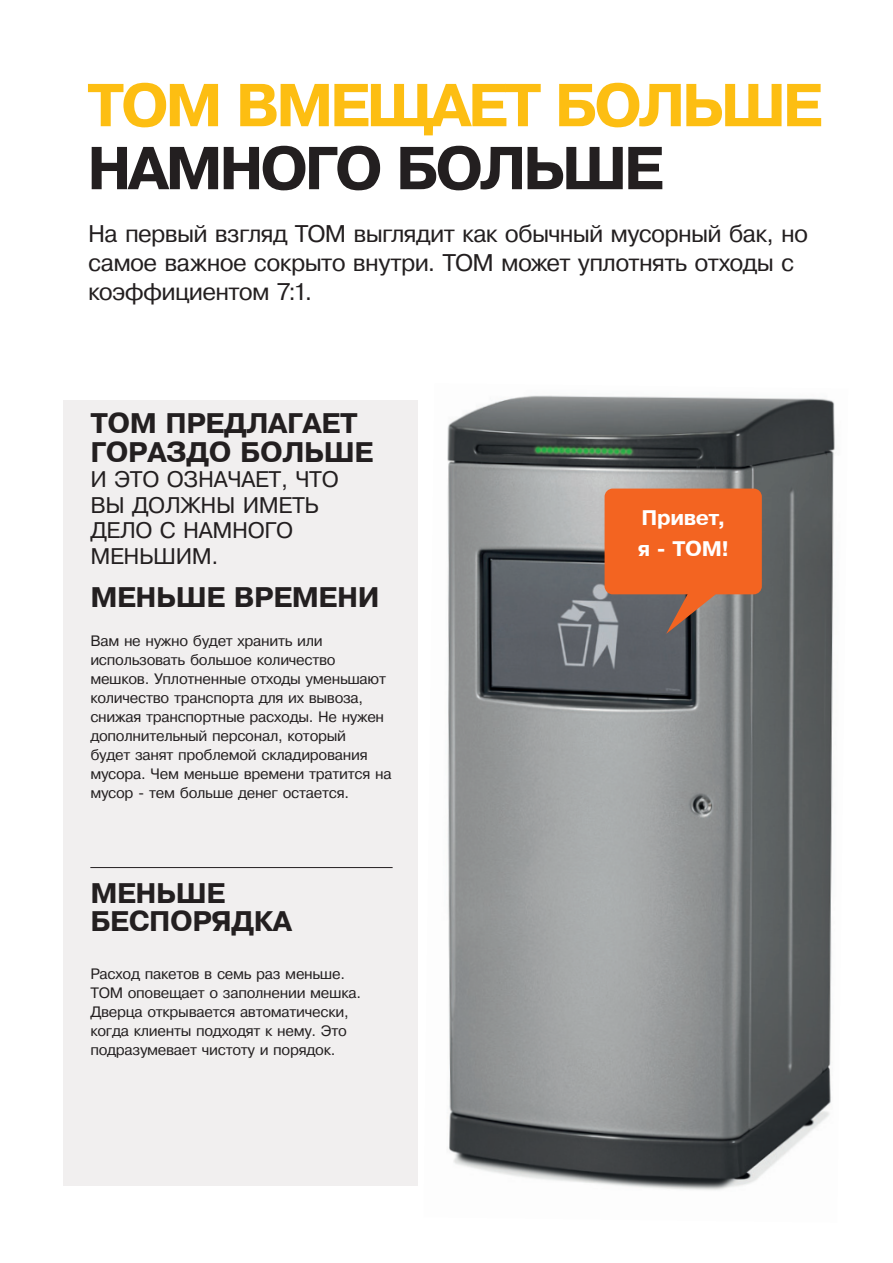
<style>
.page{position:relative;width:893px;height:1263px;background:#fff}
.page>*{position:absolute;margin:0;border:0;box-sizing:border-box;transform-origin:0 0}
.t1{font:700 57px "Pragmatica";letter-spacing:-.06em;color:#fdbe12}
.t2{font:700 57px "Pragmatica";letter-spacing:-.06em;color:#231f20}
.t3{font:700 27px/28.5px "Pragmatica";letter-spacing:-.015em;color:#231f20}
.t4{font:24px/29.2px "Pragmatica Cyrillic";letter-spacing:-.03em;color:#231f20}
.t5{font:22.5px/25.5px "Pragmatica Cyrillic";letter-spacing:-.015em;color:#231f20}
.t6{font:700 20.1px/30.9px "Pragmatica";letter-spacing:-.02em;color:#fff}
.t7{font:15px/19px "Pragmatica Cyrillic";letter-spacing:-.02em;color:#231f20}
</style>
<div class="page">
<img style="left:447px;top:395px;width:388px;height:795px">
<div style="left:64px;top:400px;width:354px;height:785px;background:#f1efef"></div>
<svg style="left:605px;top:489px;width:157px;height:145px;background:#d16736"></svg>
<hr style="left:90px;top:867px;width:303px;height:1px;background:#231f20">
<h1 class="t1" style="left:87px;top:74px;width:737px">ТОМ ВМЕЩАЕТ БОЛЬШЕ</h1>
<h1 class="t2" style="left:87px;top:137px;width:578px">НАМНОГО БОЛЬШЕ</h1>
<h3 class="t4" style="left:88px;top:219px;width:721px">На первый взгляд TOM выглядит как обычный мусорный бак, но самое важное сокрыто внутри. TOM может уплотнять отходы с коэффициентом 7:1.</h3>
<h2 class="t3" style="left:90px;top:409px;width:176px">TOM предлагает гора</h2>
<h2 class="t3" style="left:166px;top:438px;width:97px">здо больше</h2>
<h3 class="t5" style="left:90px;top:467px;width:250px">и это означает, что вы должн ы иметь дело с намного меньшим.</h3>
<h2 class="t3" style="left:90px;top:583px;width:49px">Меньше</h2>
<h2 class="t3" style="left:234px;top:583px;width:21px">времен</h2>
<h2 class="t3" style="left:358px;top:583px;width:23px">и</h2>
<p class="t7" style="left:90px;top:631px;width:303px">Вам не нужно будет хранить или использовать большое количество мешков. Уплотненные отходы уменьшают количество транспорта для их вывоза, снижая транспортные расходы. Не нужен дополнительный персонал, который<br>будет занят проблемой складирования мусора. Чем меньше времени тратится на мусор - тем больше денег остается.</p>
<h2 class="t3" style="left:90px;top:879px;width:49px">Меньше бес</h2>
<h2 class="t3" style="left:149px;top:907px;width:143px">порядка</h2>
<p class="t7" style="left:90px;top:964px;width:272px">Расход пакетов в семь раз меньше.<br>TOM оповещает о заполнении мешка.<br>Дверца открывается автоматически, когда клиенты подходят к нему. Это подразумевает чистоту и порядок.</p>
<h3 class="t6" style="left:638px;top:502px;width:93px">П ривет, я - TOM!</h3>
</div>
